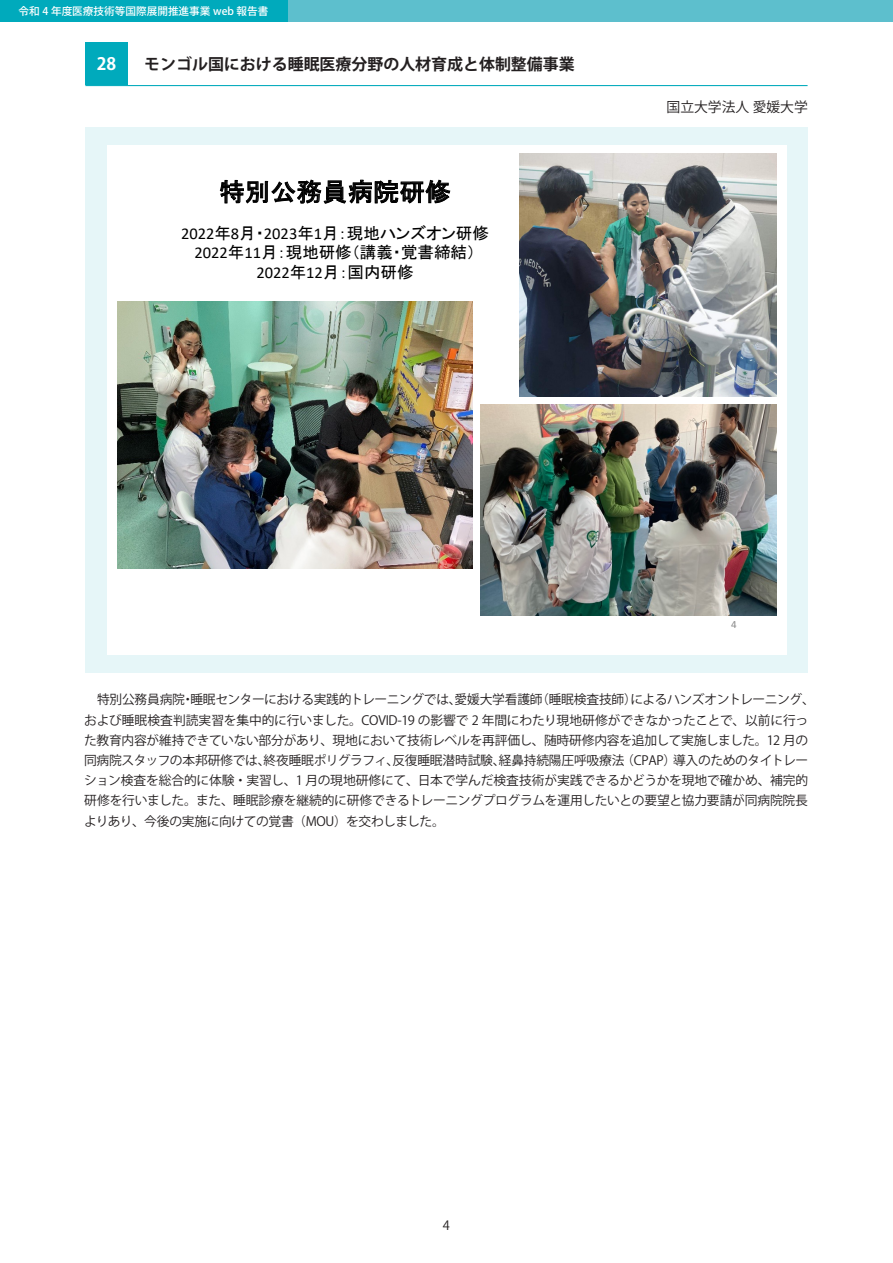
<style>
.page{position:relative;width:893px;height:1263px;background:#fff}
.page>*{position:absolute;margin:0;border:0;box-sizing:border-box;transform-origin:0 0}
.t1{font:25.05px "MS P Gothic";letter-spacing:.005em;color:#000}
.t2{font:700 16.95px "Koz Go Pr 6 N";color:#fff}
.t3{font:16.5px/19.6px "MS P Gothic";color:#000;text-align:center}
.t4{font:700 15.9px "Koz Go Pr 6 N";color:#231f20}
.t5{font:13.8px "Koz Go Pr 6 N";color:#231f20}
.t6{font:12.75px/20.2px "Koz Go Pr 6 N";letter-spacing:-.02em;color:#231f20}
.t7{font:10.95px "Calibri";color:#898989}
.t8{font:500 10.65px "Koz Go Pr 6 N";color:#fff}
.s1{font-family:"Calibri"}
</style>
<div class="page">
<div style="left:0;top:0;width:893px;height:21px;background:#5dbfcd"></div>
<div style="left:86px;top:128px;width:722px;height:545px;background:#e6f6f8"></div>
<div style="left:0;top:0;width:287px;height:21px;background:#00aabc"></div>
<hr style="left:85px;top:85px;width:723px;height:1px;background:#00aabc">
<div style="left:107px;top:145px;width:680px;height:510px;background:#fff"></div>
<div style="left:85px;top:43px;width:43px;height:42px;background:#00aabc"></div>
<img style="left:117px;top:302px;width:356px;height:266px">
<img style="left:519px;top:153px;width:257px;height:243px">
<img style="left:480px;top:404px;width:296px;height:211px">
<p class="t8" style="left:19px;top:5px;width:251px">令和 4 年度医療技術等国際展開推進事業 web 報告書</p>
<h2 class="t2" style="left:97px;top:54px;width:21px">28</h2>
<p class="t4" style="left:144px;top:56px;width:432px">モンゴル国における睡眠医療分野の人材育成と体制整備事業</p>
<h1 class="t1" style="left:219px;top:179px;width:233px">特別公務員病院研修</h1>
<p class="t3" style="left:181px;top:223px;width:309px"><span class="s1">2022</span>年<span class="s1">8</span>月・<span class="s1">2023</span>年<span class="s1">1</span>月：現地ハンズオン研修<br><span class="s1">2022</span>年<span class="s1">11</span>月：現地研修（講義・覚書締結）<br><span class="s1">2022</span>年<span class="s1">12</span>月：国内研修</p>
<p class="t5" style="left:666px;top:99px;width:143px">国立大学法人 愛媛大学</p>
<p class="t7" style="left:731px;top:616px;width:7px">4</p>
<p class="t6" style="left:84px;top:690px;width:732px">　特別公務員病院・睡眠センターにおける実践的トレーニングでは、愛媛大学看護師（睡眠検査技師）によるハンズオントレーニング、および睡眠検査判読実習を集中的に行いました。COVID-19 の影響で 2 年間にわたり現地研修ができなかったことで、以前に行った教育内容が維持できていない部分があり、現地において技術レベルを再評価し、随時研修内容を追加して実施しました。12 月の同病院スタッフの本邦研修では、終夜睡眠ポリグラフィ、反復睡眠潜時試験、経鼻持続陽圧呼吸療法（CPAP）導入のためのタイトレーション検査を総合的に体験・実習し、1 月の現地研修にて、日本で学んだ検査技術が実践できるかどうかを現地で確かめ、補完的研修を行いました。また、睡眠診療を継続的に研修できるトレーニングプログラムを運用したいとの要望と協力要請が同病院院長よりあり、今後の実施に向けての覚書（MOU）を交わしました。</p>
<p class="t6" style="left:443px;top:1215px;width:9px">4</p>
</div>
